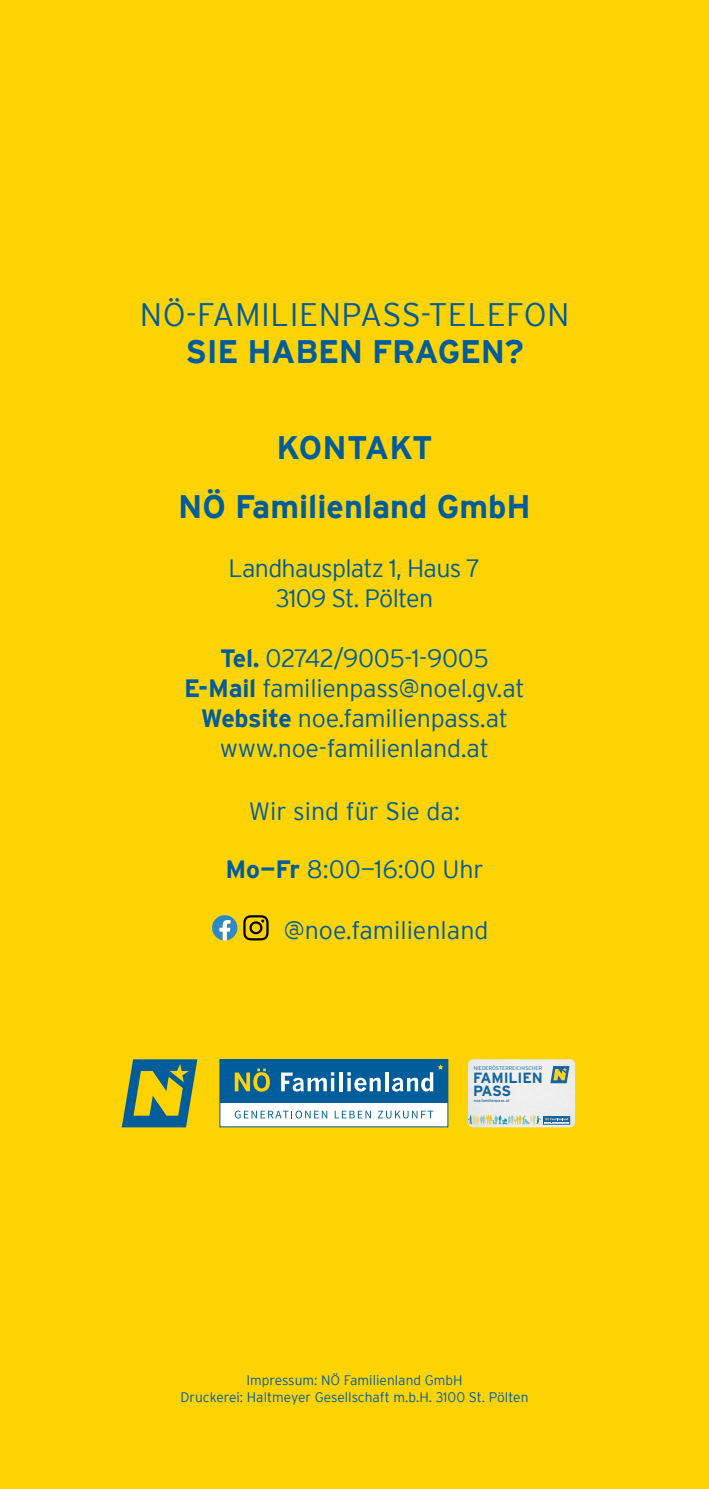
<style>
.page{position:relative;width:709px;height:1489px;background:#fff}
.page>*{position:absolute;margin:0;border:0;box-sizing:border-box;transform-origin:0 0}
.t1{font:700 32.5px/59.5px "Interstate";color:#005d9c;text-align:center}
.t2{font:300 32.5px "Interstate";letter-spacing:.015em;color:#005d9c}
.t3{font:300 25px/30px "Interstate";letter-spacing:-.01em;color:#005d9c;text-align:center}
.t4{font:300 25px/30px "Interstate";letter-spacing:-.03em;color:#005d9c;text-align:center}
.t5{font:700 14.75px/12.2px "Interstate";letter-spacing:-.01em;color:#16639f}
.t6{font:300 13.75px/16.5px "Interstate";color:#005d9c;text-align:center}
.t7{font:300 5.5px "Interstate";letter-spacing:-.005em;color:#16639f}
.t8{font:4px "Interstate";letter-spacing:-.01em;color:#16639f}
.s1{font-weight:700}
</style>
<div class="page">
<div style="left:0;top:0;width:709px;height:1488px;background:#fed304"></div>
<div style="left:468px;top:1059px;width:107px;height:68px;background:#edeeed"></div>
<svg style="left:468px;top:1114px;width:33px;height:13px"></svg>
<svg style="left:550px;top:1065px;width:19px;height:18px"></svg>
<svg style="left:507px;top:1114px;width:62px;height:10px"></svg>
<div style="left:220px;top:1059px;width:228px;height:67px;background:#fff"></div>
<div style="left:220px;top:1059px;width:228px;height:43px;background:#005d9c"></div>
<svg style="left:235px;top:1068px;width:35px;height:23px"></svg>
<svg style="left:281px;top:1072px;width:53px;height:19px"></svg>
<hr style="left:339px;top:1072px;width:3px;height:19px;background:#fff">
<svg style="left:347px;top:1072px;width:34px;height:19px"></svg>
<hr style="left:385px;top:1072px;width:3px;height:19px;background:#fff">
<svg style="left:392px;top:1064px;width:51px;height:27px"></svg>
<svg style="left:235px;top:1110px;width:92px;height:8px"></svg>
<svg style="left:335px;top:1110px;width:36px;height:8px"></svg>
<svg style="left:378px;top:1110px;width:55px;height:8px"></svg>
<svg style="left:122px;top:1059px;width:75px;height:68px"></svg>
<svg style="left:212px;top:915px;width:25px;height:25px"></svg>
<svg style="left:243px;top:915px;width:26px;height:25px"></svg>
<h1 class="t2" style="left:140px;top:296px;width:431px">NÖ-FAMILIENPASS-TELEFON</h1>
<h1 class="t1" style="left:185px;top:322px;width:340px">SIE HABEN FRAGEN?</h1>
<h1 class="t1" style="left:178px;top:417px;width:354px">KONTAKT<br>NÖ Familienland GmbH</h1>
<p class="t4" style="left:228px;top:553px;width:253px">Landhausplatz 1, Haus 7<br>3109 St. Pölten</p>
<p class="t3" style="left:184px;top:643px;width:342px"><span class="s1">Tel.</span> 02742/9005-1-9005<br><span class="s1">E-Mail</span> familienpass@noel.gv.at<br><span class="s1">Website</span> noe.familienpass.at www.noe-familienland.at</p>
<p class="t3" style="left:249px;top:795px;width:213px">Wir sind für Sie da:</p>
<p class="t3" style="left:225px;top:854px;width:260px"><span class="s1">Mo—Fr</span> 8:00—16:00 Uhr</p>
<p class="t3" style="left:284px;top:915px;width:206px">@noe.familienland</p>
<p class="t7" style="left:474px;top:1064px;width:70px">NIEDERÖSTERREICHISCHER</p>
<p class="t8" style="left:474px;top:1097px;width:37px">noe.familienpass.at</p>
<p class="t5" style="left:473px;top:1071px;width:71px">FAMILIEN<br>PASS</p>
<p class="t6" style="left:180px;top:1371px;width:349px">Impressum: NÖ Familienland GmbH<br>Druckerei: Haltmeyer Gesellschaft m.b.H. 3100 St. Pölten</p>
</div>
